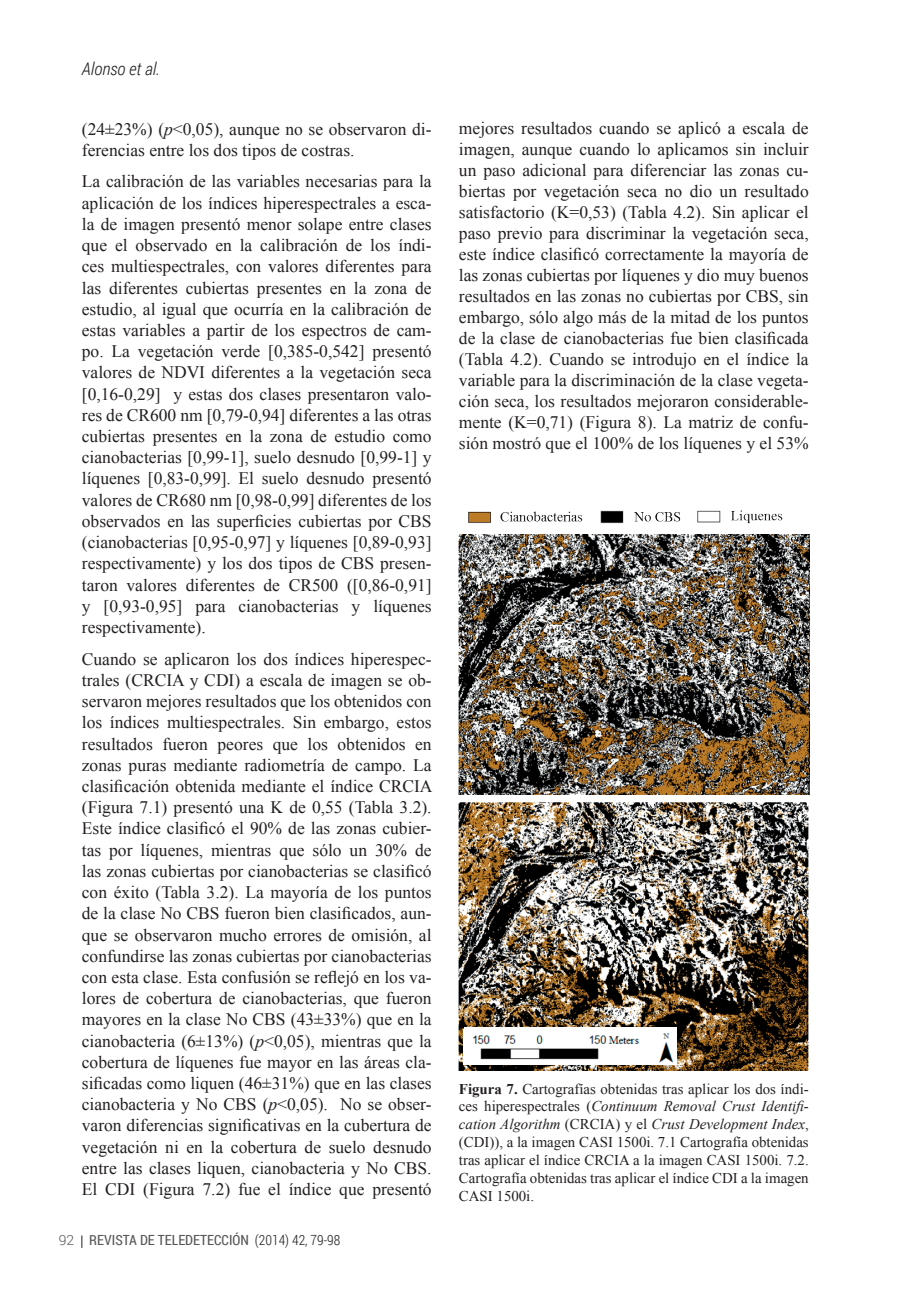
<style>
.page{position:relative;width:908px;height:1300px;background:#fff}
.page>*{position:absolute;margin:0;border:0;box-sizing:border-box;transform-origin:0 0}
.t1{font:17.5px/21.2px "Times New Roman";color:#231f20;text-align:justify}
.t2{font:italic 300 17.5px "Roboto Condensed";color:#231f20}
.t3{font:14.88px/17.8px "Times New Roman";color:#231f20;text-align:justify}
.t4{font:14px "Roboto Condensed";color:#57585a}
.t5{font:300 14px "Roboto Condensed";color:#231f20}
.t6{font:300 14px "Roboto";color:#57585a}
.s1{font-style:italic}
.s2{font-weight:400;color:#57585a}
.s3{font-weight:700}
</style>
<div class="page">
<svg style="left:81px;top:1235px;width:1px;height:13px"></svg>
<img style="left:459px;top:534px;width:350px;height:261px">
<img style="left:468px;top:510px;width:315px;height:14px">
<img style="left:459px;top:802px;width:349px;height:268px">
<img style="left:464px;top:1027px;width:212px;height:37px">
<p class="t2" style="left:82px;top:57px;width:80px">Alonso et al.</p>
<p class="t1" style="left:82px;top:118px;width:351px">(24±23%) (<span class="s1">p</span>&lt;0,05), aunque no se observaron di&shy;ferencias entre los dos tipos de costras.</p>
<p class="t1" style="left:82px;top:171px;width:351px">La calibración de las variables necesarias para la aplicación de los índices hiperespectrales a esca&shy;la de imagen presentó menor solape entre clases que el observado en la calibración de los índi&shy;ces multiespectrales, con valores diferentes para las diferentes cubiertas presentes en la zona de estudio, al igual que ocurría en la calibración de estas variables a partir de los espectros de cam&shy;po. La vegetación verde [0,385-0,542] presentó valores de NDVI diferentes a la vegetación seca [0,16-0,29] y estas dos clases presentaron valo&shy;res de CR600 nm [0,79-0,94] diferentes a las otras cubiertas presentes en la zona de estudio como cianobacterias [0,99-1], suelo desnudo [0,99-1] y líquenes [0,83-0,99]. El suelo desnudo presentó valores de CR680 nm [0,98-0,99] diferentes de los observados en las superficies cubiertas por CBS (cianobacterias [0,95-0,97] y líquenes [0,89-0,93] respectivamente) y los dos tipos de CBS presen&shy;taron valores diferentes de CR500 ([0,86-0,91] y [0,93-0,95] para cianobacterias y líquenes respectivamente).</p>
<p class="t1" style="left:82px;top:648px;width:352px">Cuando se aplicaron los dos índices hiperespec&shy;trales (CRCIA y CDI) a escala de imagen se ob&shy;servaron mejores resultados que los obtenidos con los índices multiespectrales. Sin embargo, estos resultados fueron peores que los obtenidos en zonas puras mediante radiometría de campo. La clasificación obtenida mediante el índice CRCIA (Figura 7.1) presentó una K de 0,55 (Tabla 3.2).<br>Este índice clasificó el 90% de las zonas cubier&shy;tas por líquenes, mientras que sólo un 30% de las zonas cubiertas por cianobacterias se clasificó con éxito (Tabla 3.2). La mayoría de los puntos de la clase No CBS fueron bien clasificados, aun&shy;que se observaron mucho errores de omisión, al confundirse las zonas cubiertas por cianobacterias con esta clase. Esta confusión se reflejó en los va&shy;lores de cobertura de cianobacterias, que fueron mayores en la clase No CBS (43±33%) que en la cianobacteria (6±13%) (<span class="s1">p</span>&lt;0,05), mientras que la cobertura de líquenes fue mayor en las áreas cla&shy;sificadas como liquen (46±31%) que en las clases cianobacteria y No CBS (<span class="s1">p</span>&lt;0,05). No se obser&shy;varon diferencias significativas en la cubertura de vegetación ni en la cobertura de suelo desnudo entre las clases liquen, cianobacteria y No CBS.<br>El CDI (Figura 7.2) fue el índice que presentó</p>
<p class="t6" style="left:59px;top:1230px;width:17px">92</p>
<p class="t4" style="left:89px;top:1230px;width:97px">REVISTA DE TELEDETECCI</p>
<p class="t5" style="left:233px;top:1230px;width:109px"><span class="s2">ÓN</span> (2014) 42, 79-98</p>
<p class="t1" style="left:459px;top:118px;width:351px">mejores resultados cuando se aplicó a escala de imagen, aunque cuando lo aplicamos sin incluir un paso adicional para diferenciar las zonas cu&shy;biertas por vegetación seca no dio un resultado satisfactorio (K=0,53) (Tabla 4.2). Sin aplicar el paso previo para discriminar la vegetación seca, este índice clasificó correctamente la mayoría de las zonas cubiertas por líquenes y dio muy buenos resultados en las zonas no cubiertas por CBS, sin embargo, sólo algo más de la mitad de los puntos de la clase de cianobacterias fue bien clasificada (Tabla 4.2). Cuando se introdujo en el índice la variable para la discriminación de la clase vegeta&shy;ción seca, los resultados mejoraron considerable&shy;mente (K=0,71) (Figura 8). La matriz de confu&shy;sión mostró que el 100% de los líquenes y el 53%</p>
<p class="t3" style="left:459px;top:1079px;width:351px"><span class="s3">Figura 7.</span> Cartografías obtenidas tras aplicar los dos índi&shy;ces hiperespectrales (<span class="s1">Continuum Removal Crust Identifi&shy;cation Algorithm</span> (CRCIA) y el <span class="s1">Crust Development Index</span>, (CDI)), a la imagen CASI 1500i. 7.1 Cartografía obtenidas tras aplicar el índice CRCIA a la imagen CASI 1500i. 7.2.<br>Cartografía obtenidas tras aplicar el índice CDI a la imagen CASI 1500i.</p>
</div>
